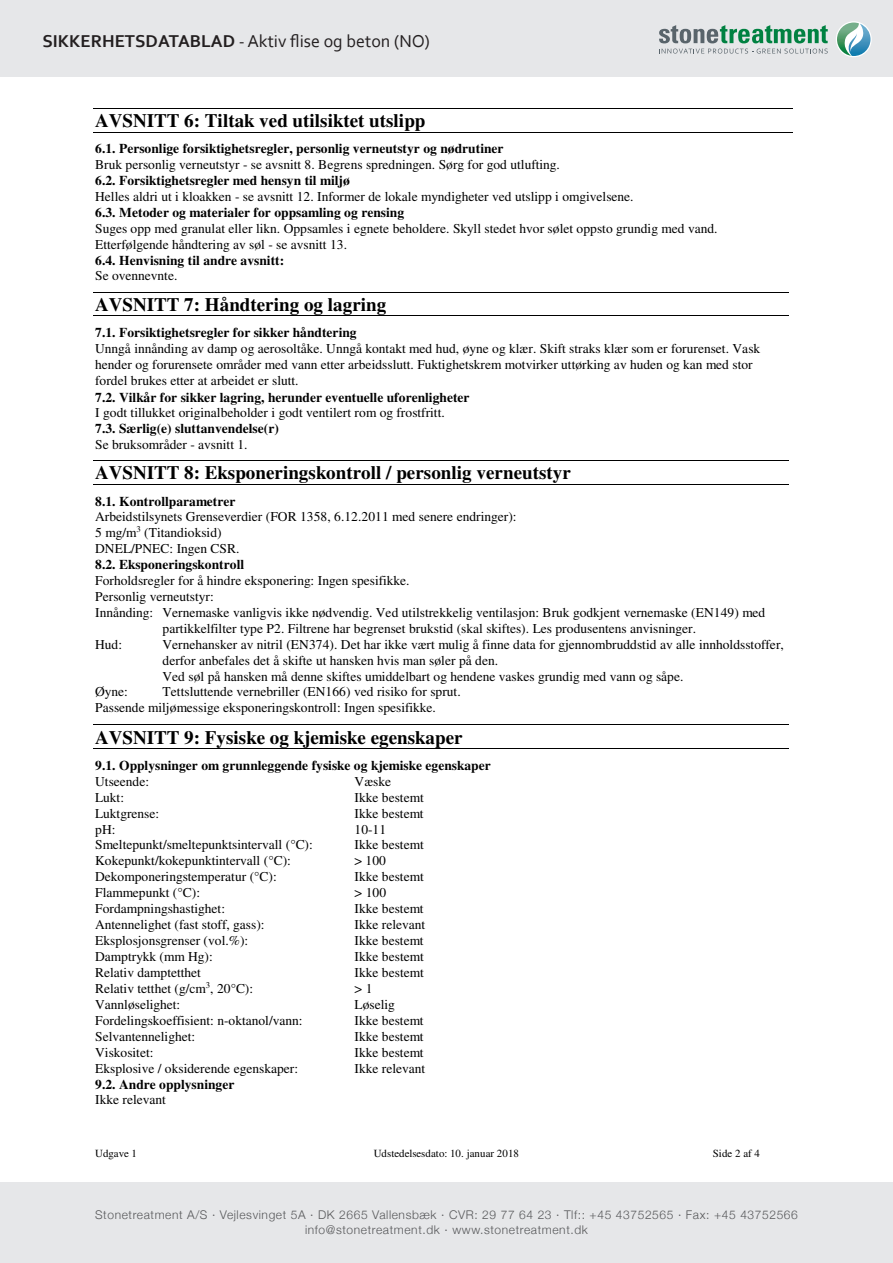
<style>
.page{position:relative;width:893px;height:1263px;background:#fff}
.page>*{position:absolute;margin:0;border:0;box-sizing:border-box;transform-origin:0 0}
.t1{font:700 19.05px "Times";color:#000}
.t2{font:18px "Corbel";color:#231f20}
.t3{font:13.5px/15.9px "Times";color:#000}
.t4{font:700 13.5px/15.6px "Times";color:#000}
.t5{font:300 12px "Helvetica Neue";letter-spacing:.05em;color:#57585a}
.t6{font:10.95px "Times";letter-spacing:.005em;color:#000}
.s1{font-weight:700}
.s2{font-weight:400}
</style>
<div class="page">
<hr style="left:93px;top:108px;width:700px;height:1px;background:#000">
<hr style="left:93px;top:132px;width:700px;height:1px;background:#000">
<hr style="left:93px;top:292px;width:696px;height:1px;background:#000">
<hr style="left:93px;top:315px;width:696px;height:1px;background:#000">
<hr style="left:93px;top:460px;width:696px;height:1px;background:#000">
<hr style="left:93px;top:484px;width:696px;height:1px;background:#000">
<hr style="left:93px;top:724px;width:696px;height:1px;background:#000">
<hr style="left:93px;top:748px;width:696px;height:1px;background:#000">
<div style="left:0;top:0;width:893px;height:77px;background:#e6e7e9"></div>
<div style="left:0;top:1182px;width:893px;height:81px;background:#e6e7e9"></div>
<svg style="left:836px;top:21px;width:36px;height:36px"></svg>
<svg style="left:659px;top:25px;width:169px;height:18px"></svg>
<svg style="left:659px;top:49px;width:169px;height:5px"></svg>
<svg style="left:837px;top:23px;width:33px;height:33px"></svg>
<p class="t2" style="left:43px;top:30px;width:389px"><span class="s1">SIKKERHETSDATABLAD</span> - Aktiv flise og beton (NO)</p>
<p class="t1" style="left:95px;top:113px;width:332px">AVSNITT 6: Tiltak ved utilsiktet utslipp</p>
<p class="t3" style="left:95px;top:142px;width:624px"><span class="s1">6.1. Personlige forsiktighetsregler, personlig verneutstyr og nødrutiner<br></span>Bruk personlig verneutstyr - se avsnitt 8. Begrens spredningen. Sørg for god utlufting.<br><span class="s1">6.2. Forsiktighetsregler med hensyn til miljø<br></span>Helles aldri ut i kloakken - se avsnitt 12. Informer de lokale myndigheter ved utslipp i omgivelsene.<br><span class="s1">6.3. Metoder og materialer for oppsamling og rensing<br></span>Suges opp med granulat eller likn. Oppsamles i egnete beholdere. Skyll stedet hvor sølet oppsto grundig med vand.<br>Etterfølgende håndtering av søl - se avsnitt 13.<br><span class="s1">6.4. Henvisning til andre avsnitt:<br></span>Se ovennevnte.</p>
<p class="t1" style="left:95px;top:296px;width:293px">AVSNITT 7: Håndtering og lagring</p>
<p class="t3" style="left:95px;top:325px;width:667px"><span class="s1">7.1. Forsiktighetsregler for sikker håndtering<br></span>Unngå innånding av damp og aerosoltåke. Unngå kontakt med hud, øyne og klær. Skift straks klær som er forurenset. Vask hender og forurensete områder med vann etter arbeidsslutt. Fuktighetskrem motvirker uttørking av huden og kan med stor fordel brukes etter at arbeidet er slutt.<br><span class="s1">7.2. Vilkår for sikker lagring, herunder eventuelle uforenligheter<br></span>I godt tillukket originalbeholder i godt ventilert rom og frostfritt.<br><span class="s1">7.3. Særlig(e) sluttanvendelse(r)<br></span>Se bruksområder - avsnitt 1.</p>
<p class="t1" style="left:95px;top:465px;width:477px">AVSNITT 8: Eksponeringskontroll / personlig verneutstyr</p>
<p class="t4" style="left:95px;top:494px;width:142px">8.1. Kontrollparametrer</p>
<p class="t3" style="left:95px;top:510px;width:423px">Arbeidstilsynets Grenseverdier (FOR 1358, 6.12.2011 med senere endringer):</p>
<p class="t3" style="left:95px;top:526px;width:128px">5 mg/m<sup>3</sup> (Titandioksid)</p>
<p class="t3" style="left:95px;top:542px;width:146px">DNEL/PNEC: Ingen CSR.</p>
<p class="t4" style="left:95px;top:558px;width:150px">8.2. Eksponeringskontroll</p>
<p class="t3" style="left:95px;top:573px;width:316px">Forholdsregler for å hindre eksponering: Ingen spesifikke.</p>
<p class="t3" style="left:95px;top:589px;width:120px">Personlig verneutstyr:</p>
<p class="t3" style="left:95px;top:605px;width:672px">Innånding: Vernemaske vanligvis ikke nødvendig. Ved utilstrekkelig ventilasjon: Bruk godkjent vernemaske (EN149) med</p>
<p class="t3" style="left:163px;top:621px;width:535px">partikkelfilter type P2. Filtrene har begrenset brukstid (skal skiftes). Les produsentens anvisninger.</p>
<p class="t3" style="left:95px;top:637px;width:29px">Hud:</p>
<p class="t3" style="left:163px;top:637px;width:623px">Vernehansker av nitril (EN374). Det har ikke vært mulig å finne data for gjennombruddstid av alle innholdsstoffer, derfor anbefales det å skifte ut hansken hvis man søler på den.<br>Ved søl på hansken må denne skiftes umiddelbart og hendene vaskes grundig med vann og såpe.</p>
<p class="t3" style="left:95px;top:685px;width:34px">Øyne:</p>
<p class="t3" style="left:95px;top:685px;width:367px;text-indent:67px">Tettsluttende vernebriller (EN166) ved risiko for sprut.<br>Passende miljømessige eksponeringskontroll: Ingen spesifikke.</p>
<p class="t1" style="left:95px;top:730px;width:369px">AVSNITT 9: Fysiske og kjemiske egenskaper</p>
<p class="t4" style="left:95px;top:759px;width:397px">9.1. Opplysninger om grunnleggende fysiske og kjemiske egenskaper<br><span class="s2">Utseende:</span></p>
<p class="t3" style="left:355px;top:774px;width:38px">Væske</p>
<p class="t3" style="left:95px;top:790px;width:30px">Lukt:</p>
<p class="t3" style="left:355px;top:790px;width:71px">Ikke bestemt</p>
<p class="t3" style="left:95px;top:806px;width:66px">Luktgrense:</p>
<p class="t3" style="left:355px;top:806px;width:71px">Ikke bestemt</p>
<p class="t3" style="left:95px;top:822px;width:22px">pH:</p>
<p class="t3" style="left:355px;top:822px;width:33px">10-11</p>
<p class="t3" style="left:95px;top:838px;width:219px">Smeltepunkt/smeltepunktsintervall (°C):</p>
<p class="t3" style="left:355px;top:838px;width:71px">Ikke bestemt</p>
<p class="t3" style="left:95px;top:854px;width:197px">Kokepunkt/kokepunktintervall (°C):</p>
<p class="t3" style="left:355px;top:854px;width:33px">&gt; 100</p>
<p class="t3" style="left:95px;top:870px;width:183px">Dekomponeringstemperatur (°C):</p>
<p class="t3" style="left:355px;top:870px;width:71px">Ikke bestemt</p>
<p class="t3" style="left:95px;top:886px;width:106px">Flammepunkt (°C):</p>
<p class="t3" style="left:355px;top:886px;width:33px">&gt; 100</p>
<p class="t3" style="left:95px;top:902px;width:131px">Fordampningshastighet:</p>
<p class="t3" style="left:355px;top:902px;width:71px">Ikke bestemt</p>
<p class="t3" style="left:95px;top:918px;width:171px">Antennelighet (fast stoff, gass):</p>
<p class="t3" style="left:355px;top:918px;width:72px">Ikke relevant</p>
<p class="t3" style="left:95px;top:934px;width:155px">Eksplosjonsgrenser (vol.%):</p>
<p class="t3" style="left:355px;top:934px;width:71px">Ikke bestemt</p>
<p class="t3" style="left:95px;top:950px;width:119px">Damptrykk (mm Hg):</p>
<p class="t3" style="left:355px;top:950px;width:71px">Ikke bestemt</p>
<p class="t3" style="left:95px;top:965px;width:107px">Relativ damptetthet</p>
<p class="t3" style="left:355px;top:965px;width:71px">Ikke bestemt</p>
<p class="t3" style="left:95px;top:981px;width:160px">Relativ tetthet (g/cm<sup>3</sup>, 20°C):</p>
<p class="t3" style="left:355px;top:981px;width:19px">&gt; 1</p>
<p class="t3" style="left:95px;top:997px;width:87px">Vannløselighet:</p>
<p class="t3" style="left:355px;top:997px;width:42px">Løselig</p>
<p class="t3" style="left:95px;top:1013px;width:209px">Fordelingskoeffisient: n-oktanol/vann:</p>
<p class="t3" style="left:355px;top:1013px;width:71px">Ikke bestemt</p>
<p class="t3" style="left:95px;top:1029px;width:102px">Selvantennelighet:</p>
<p class="t3" style="left:355px;top:1029px;width:71px">Ikke bestemt</p>
<p class="t3" style="left:95px;top:1045px;width:60px">Viskositet:</p>
<p class="t3" style="left:355px;top:1045px;width:71px">Ikke bestemt</p>
<p class="t3" style="left:95px;top:1061px;width:204px">Eksplosive / oksiderende egenskaper:</p>
<p class="t3" style="left:355px;top:1061px;width:72px">Ikke relevant</p>
<p class="t4" style="left:95px;top:1077px;width:141px">9.2. Andre opplysninger<br><span class="s2">Ikke relevant</span></p>
<p class="t6" style="left:95px;top:1149px;width:43px">Udgave 1</p>
<p class="t6" style="left:374px;top:1149px;width:147px">Udstedelsesdato: 10. januar 2018</p>
<p class="t6" style="left:713px;top:1149px;width:49px">Side 2 af 4</p>
<p class="t5" style="left:95px;top:1205px;width:704px">Stonetreatment A/S · Vejlesvinget 5A · DK 2665 Vallensbæk · CVR: 29 77 64 23 · Tlf:: +45 43752565 · Fax: +45 43752566</p>
<p class="t5" style="left:305px;top:1220px;width:284px">info@stonetreatment.dk · www.stonetreatment.dk</p>
</div>
